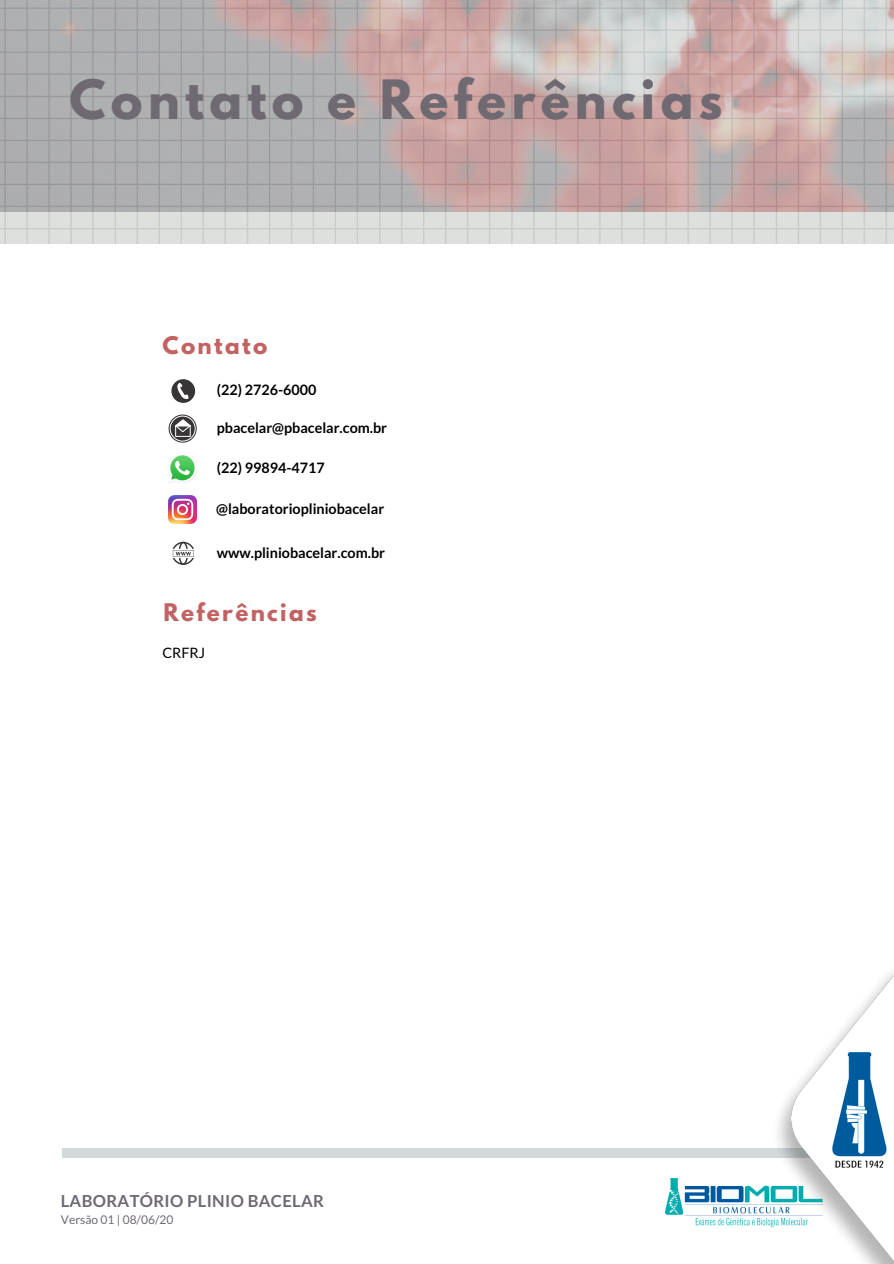
<style>
.page{position:relative;width:894px;height:1264px;background:#fff}
.page>*{position:absolute;margin:0;border:0;box-sizing:border-box;transform-origin:0 0}
.t1{font:700 48px "League Spartan";letter-spacing:.11em;color:#6f6a72}
.t2{font:700 21.45px "League Spartan";letter-spacing:.11em;color:#c36262}
.t3{font:700 16.5px "Lato";letter-spacing:.02em;color:#6f6a72}
.t4{font:700 14.4px "Lato";color:#000}
.t5{font:14.4px "Lato";color:#000}
.t6{font:12px "Lato";color:#6f6a72}
</style>
<div class="page">
<img style="left:167px;top:455px;width:30px;height:28px">
<img style="left:168px;top:495px;width:29px;height:28px">
<svg style="left:171px;top:379px;width:24px;height:24px"></svg>
<svg style="left:172px;top:542px;width:22px;height:23px"></svg>
<svg style="left:168px;top:414px;width:29px;height:28px"></svg>
<div style="left:170px;top:416px;width:25px;height:25px;border:1px solid #fff;border-radius:50%"></div>
<svg style="left:174px;top:419px;width:18px;height:13px"></svg>
<img style="left:0;top:0;width:893px;height:243px">
<div style="left:62px;top:1148px;width:771px;height:9px;background:#d2d9da"></div>
<img style="left:771px;top:972px;width:122px;height:291px">
<img style="left:665px;top:1178px;width:157px;height:48px">
<h1 class="t1" style="left:69px;top:75px;width:654px">Contato e Referências</h1>
<h2 class="t2" style="left:162px;top:334px;width:106px">Contato</h2>
<p class="t4" style="left:217px;top:381px;width:101px">(22) 2726-6000</p>
<p class="t4" style="left:217px;top:419px;width:172px">pbacelar@pbacelar.com.br</p>
<p class="t4" style="left:217px;top:459px;width:109px">(22) 99894-4717</p>
<p class="t4" style="left:216px;top:500px;width:169px">@laboratoriopliniobacelar</p>
<p class="t4" style="left:217px;top:543px;width:170px">www.pliniobacelar.com.br</p>
<h2 class="t2" style="left:163px;top:601px;width:155px">Referências</h2>
<p class="t5" style="left:162px;top:644px;width:44px">CRFRJ</p>
<p class="t3" style="left:61px;top:1190px;width:265px">LABORATÓRIO PLINIO BACELAR</p>
<p class="t6" style="left:61px;top:1211px;width:114px">Versão 01 | 08/06/20</p>
</div>
